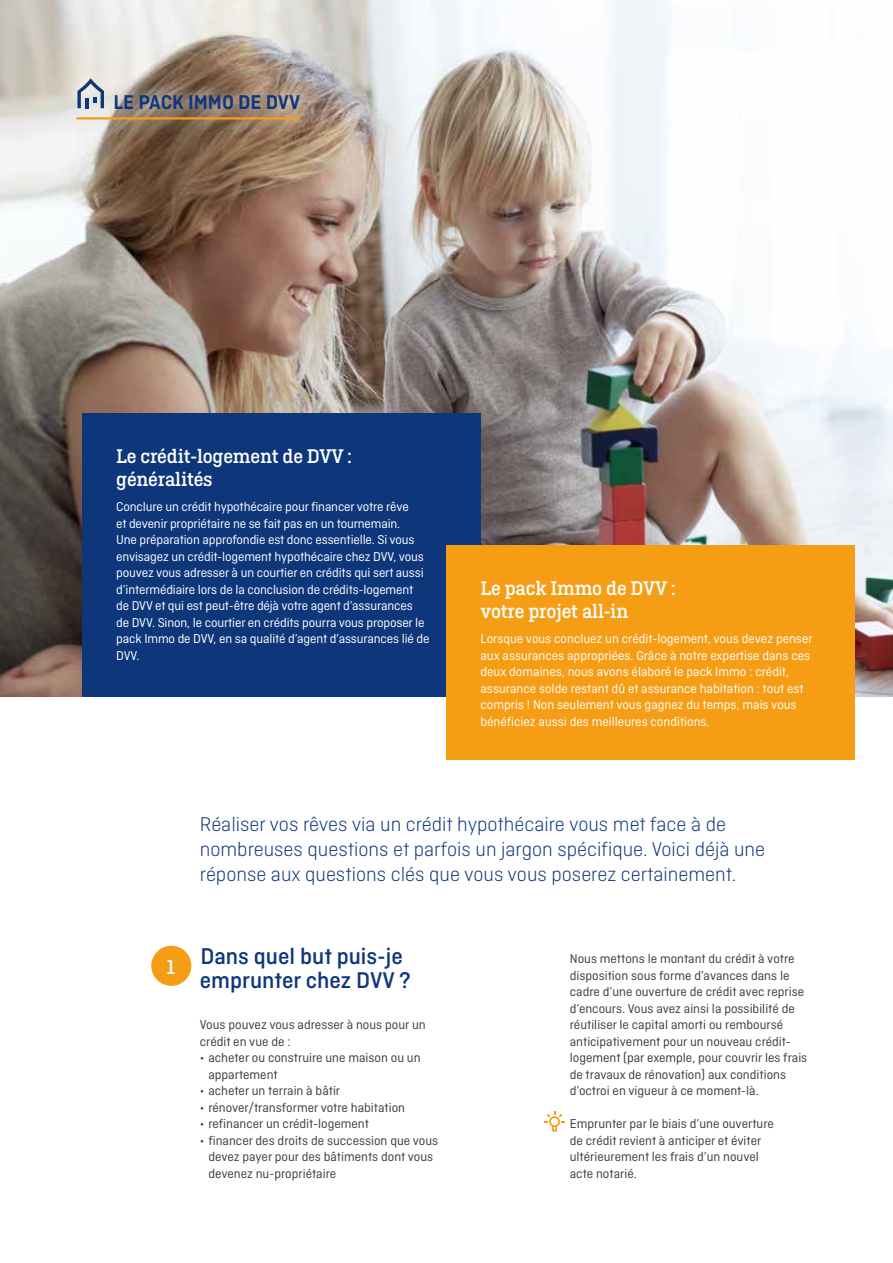
<style>
.page{position:relative;width:893px;height:1263px;background:#fff}
.page>*{position:absolute;margin:0;border:0;box-sizing:border-box;transform-origin:0 0}
.t1{font:500 24px/24px "Ciutadella";color:#0e377b}
.t2{font:300 21px/25.2px "Ciutadella";color:#0e377b}
.t3{font:600 21px "Ciutadella";color:#0e377b}
.t4{font:500 21px "Ciutadella Slab";color:#fff}
.t5{font:500 20.85px/23.2px "Ciutadella Slab";letter-spacing:-.01em;color:#fff}
.t6{font:13.5px/16.5px "Ciutadella";letter-spacing:-.01em;color:#fff}
.t7{font:13.5px/16.5px "Ciutadella";color:#3c3c3b}
</style>
<div class="page">
<img style="left:0;top:0;width:893px;height:696px">
<div style="left:62px;top:65px;width:252px;height:70px;background:#fff;opacity:.94"></div>
<hr style="left:77px;top:117px;width:223px;height:2px;background:#f59d15">
<svg style="left:77px;top:78px;width:27px;height:30px"></svg>
<div style="left:82px;top:413px;width:398px;height:283px;background:#0e377b"></div>
<div style="left:446px;top:545px;width:409px;height:215px;background:#f59d15"></div>
<div style="left:151px;top:946px;width:40px;height:40px;background:#f59d15;border-radius:50%"></div>
<svg style="left:544px;top:1111px;width:21px;height:21px"></svg>
<h2 class="t3" style="left:113px;top:90px;width:188px">LE PACK IMMO DE DVV</h2>
<h3 class="t5" style="left:116px;top:445px;width:237px">Le crédit-logement de DVV : généralités</h3>
<p class="t6" style="left:116px;top:498px;width:315px">Conclure un crédit hypothécaire pour financer votre rêve<br>et devenir propriétaire ne se fait pas en un tournemain.<br>Une préparation approfondie est donc essentielle. Si vous envisagez un crédit-logement hypothécaire chez DVV, vous pouvez vous adresser à un courtier en crédits qui sert aussi d’intermédiaire lors de la conclusion de crédits-logement de DVV et qui est peut-être déjà votre agent d’assurances<br>de DVV. Sinon, le courtier en crédits pourra vous proposer le pack Immo de DVV, en sa qualité d’agent d’assurances lié de DVV.</p>
<h3 class="t5" style="left:480px;top:577px;width:197px">Le pack Immo de DVV : votre projet all-in</h3>
<p class="t6" style="left:480px;top:631px;width:334px">Lorsque vous concluez un crédit-logement, vous devez penser aux assurances appropriées. Grâce à notre expertise dans ces deux domaines, nous avons élaboré le pack Immo : crédit, assurance solde restant dû et assurance habitation : tout est compris ! Non seulement vous gagnez du temps, mais vous bénéficiez aussi des meilleures conditions.</p>
<h2 class="t2" style="left:200px;top:811px;width:567px">Réaliser vos rêves via un crédit hypothécaire vous met face à de nombreuses questions et parfois un jargon spécifique. Voici déjà une réponse aux questions clés que vous vous poserez certainement.</h2>
<h1 class="t1" style="left:200px;top:944px;width:213px">Dans quel but puis-je emprunter chez DVV ?</h1>
<p class="t7" style="left:200px;top:1017px;width:227px">Vous pouvez vous adresser à nous pour un crédit en vue de :</p>
<p class="t7" style="left:208px;top:1050px;width:214px;text-indent:-9px">• acheter ou construire une maison ou un appartement</p>
<p class="t7" style="left:200px;top:1083px;width:142px">• acheter un terrain à bâtir</p>
<p class="t7" style="left:200px;top:1099px;width:207px">• rénover/transformer votre habitation</p>
<p class="t7" style="left:200px;top:1116px;width:171px">• refinancer un crédit-logement</p>
<p class="t7" style="left:208px;top:1132px;width:231px;text-indent:-9px">• financer des droits de succession que vous devez payer pour des bâtiments dont vous devenez nu-propriétaire</p>
<h2 class="t4" style="left:167px;top:955px;width:10px">1</h2>
<p class="t7" style="left:570px;top:951px;width:239px">Nous mettons le montant du crédit à votre disposition sous forme d’avances dans le cadre d’une ouverture de crédit avec reprise d’encours. Vous avez ainsi la possibilité de réutiliser le capital amorti ou remboursé anticipativement pour un nouveau crédit&shy;logement (par exemple, pour couvrir les frais de travaux de rénovation) aux conditions d’octroi en vigueur à ce moment-là.</p>
<p class="t7" style="left:570px;top:1116px;width:206px">Emprunter par le biais d’une ouverture de crédit revient à anticiper et éviter ultérieurement les frais d’un nouvel acte notarié.</p>
</div>
